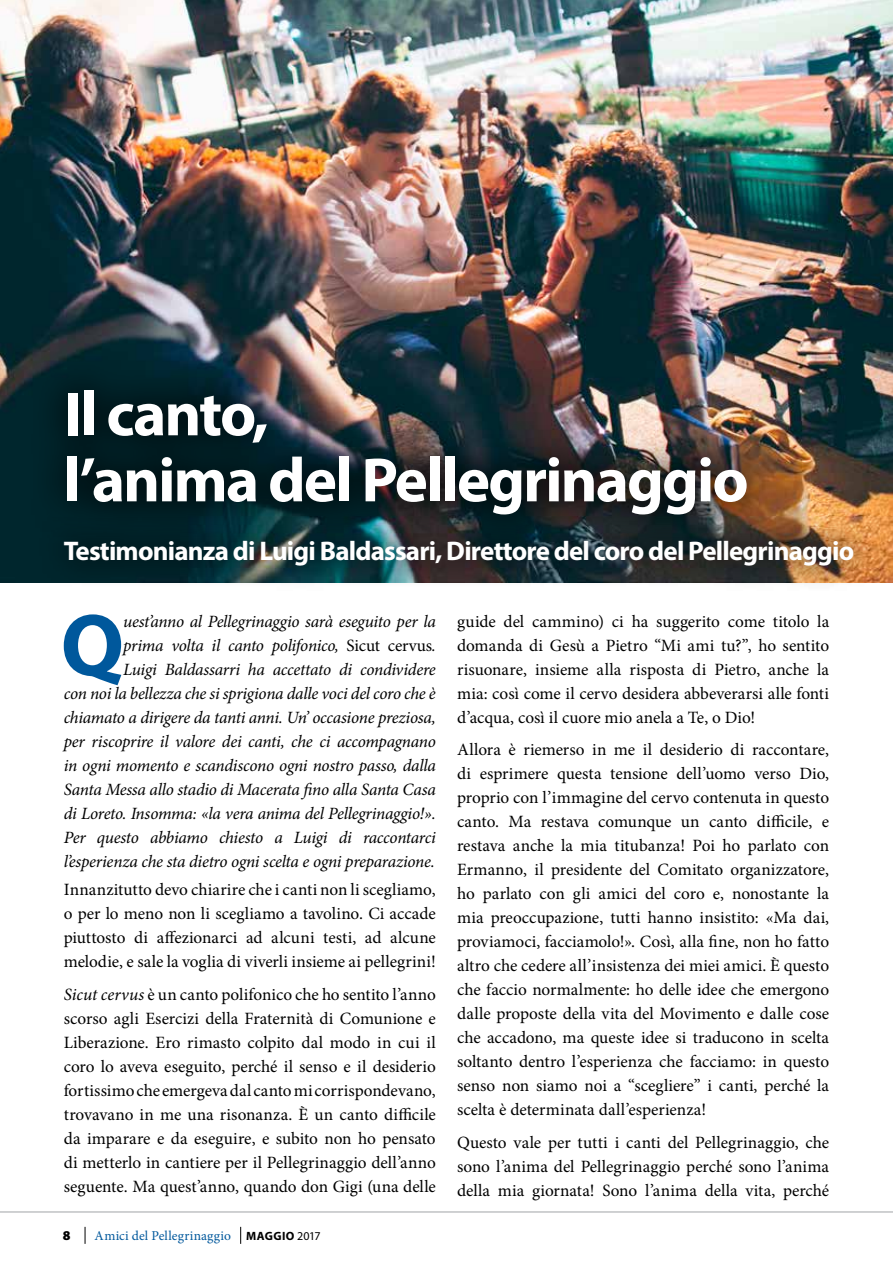
<style>
.page{position:relative;width:893px;height:1263px;background:#fff}
.page>*{position:absolute;margin:0;border:0;box-sizing:border-box;transform-origin:0 0}
.t1{font:700 88.5px "Myriad Pro";color:#00589c}
.t2{font:700 63px/66px "Myriad Pro";letter-spacing:-.03em;color:#fff}
.t3{font:700 27px "Myriad Pro";letter-spacing:-.03em;color:#fff}
.t4{font:17.25px/24px "Minion Pro";color:#000;text-align:justify}
.t5{font:italic 17.25px/24px "Minion Pro";letter-spacing:-.015em;color:#000;text-align:right}
.t6{font:13.5px "Minion Pro";letter-spacing:.015em;color:#00589c}
.t7{font:900 13.5px "Myriad Pro";color:#000}
.s1{font-style:normal}
.s2{font-style:italic}
.s3{font-family:"Myriad Pro";font-weight:700;font-size:12px;color:#000}
.s4{font-family:"Myriad Pro";font-size:12px;color:#000}
</style>
<div class="page">
<hr style="left:0;top:1211px;width:893px;height:2px;background:#c0c2c4">
<svg style="left:85px;top:1227px;width:1px;height:17px"></svg>
<svg style="left:240px;top:1227px;width:1px;height:17px"></svg>
<img style="left:0;top:0;width:893px;height:583px">
<div style="left:30px;top:354px;width:753px;height:197px;background:#000;opacity:.75"></div>
<img style="left:39px;top:514px;width:840px;height:69px">
<h2 class="t2" style="left:64px;top:379px;width:686px">Il canto,<br>l’anima del Pellegrinaggio</h2>
<h3 class="t3" style="left:64px;top:533px;width:792px">Testimonianza di Luigi Baldassari, Direttore del coro del Pellegrinaggio</h3>
<h1 class="t1" style="left:61px;top:587px;width:65px">Q</h1>
<p class="t5" style="left:64px;top:609px;width:374px">uest’anno al Pellegrinaggio sarà eseguito per la<br>prima volta il canto polifonico, <span class="s1">Sicut cervus</span>.<br>Luigi Baldassarri ha accettato di condividere<br>con noi la bellezza che si sprigiona dalle voci del coro che è chiamato a dirigere da tanti anni. Un’ occasione preziosa, per riscoprire il valore dei canti, che ci accompagnano in ogni momento e scandiscono ogni nostro passo, dalla Santa Messa allo stadio di Macerata fino alla Santa Casa di Loreto. Insomma: «la vera anima del Pellegrinaggio!».<br>Per questo abbiamo chiesto a Luigi di raccontarci l’esperienza che sta dietro ogni scelta e ogni preparazione.</p>
<p class="t4" style="left:64px;top:878px;width:374px">Innanzitutto devo chiarire che i canti non li scegliamo, o per lo meno non li scegliamo a tavolino. Ci accade piuttosto di affezionarci ad alcuni testi, ad alcune melodie, e sale la voglia di viverli insieme ai pellegrini!</p>
<p class="t4" style="left:64px;top:982px;width:374px"><span class="s2">Sicut cervus</span> è un canto polifonico che ho sentito l’anno scorso agli Esercizi della Fraternità di Comunione e Liberazione. Ero rimasto colpito dal modo in cui il coro lo aveva eseguito, perché il senso e il desiderio fortissimo che emergeva dal canto mi corrispondevano, trovavano in me una risonanza. È un canto difficile da imparare e da eseguire, e subito non ho pensato di metterlo in cantiere per il Pellegrinaggio dell’anno seguente. Ma quest’anno, quando don Gigi (una delle</p>
<p class="t7" style="left:63px;top:1228px;width:9px">8</p>
<p class="t6" style="left:95px;top:1227px;width:227px">Amici del Pellegrinaggio <span class="s3">Maggio</span> <span class="s4">2017</span></p>
<p class="t4" style="left:457px;top:609px;width:374px">guide del cammino) ci ha suggerito come titolo la domanda di Gesù a Pietro “Mi ami tu?”, ho sentito risuonare, insieme alla risposta di Pietro, anche la mia: così come il cervo desidera abbeverarsi alle fonti d’acqua, così il cuore mio anela a Te, o Dio!</p>
<p class="t4" style="left:457px;top:738px;width:374px">Allora è riemerso in me il desiderio di raccontare, di esprimere questa tensione dell’uomo verso Dio, proprio con l’immagine del cervo contenuta in questo canto. Ma restava comunque un canto difficile, e restava anche la mia titubanza! Poi ho parlato con Ermanno, il presidente del Comitato organizzatore, ho parlato con gli amici del coro e, nonostante la mia preoccupazione, tutti hanno insistito: «Ma dai, proviamoci, facciamolo!». Così, alla fine, non ho fatto altro che cedere all’insistenza dei miei amici. È questo che faccio normalmente: ho delle idee che emergono dalle proposte della vita del Movimento e dalle cose che accadono, ma queste idee si traducono in scelta soltanto dentro l’esperienza che facciamo: in questo senso non siamo noi a “scegliere” i canti, perché la scelta è determinata dall’esperienza!</p>
<p class="t4" style="left:457px;top:1130px;width:374px">Questo vale per tutti i canti del Pellegrinaggio, che sono l’anima del Pellegrinaggio perché sono l’anima della mia giornata! Sono l’anima della vita, perché</p>
</div>
